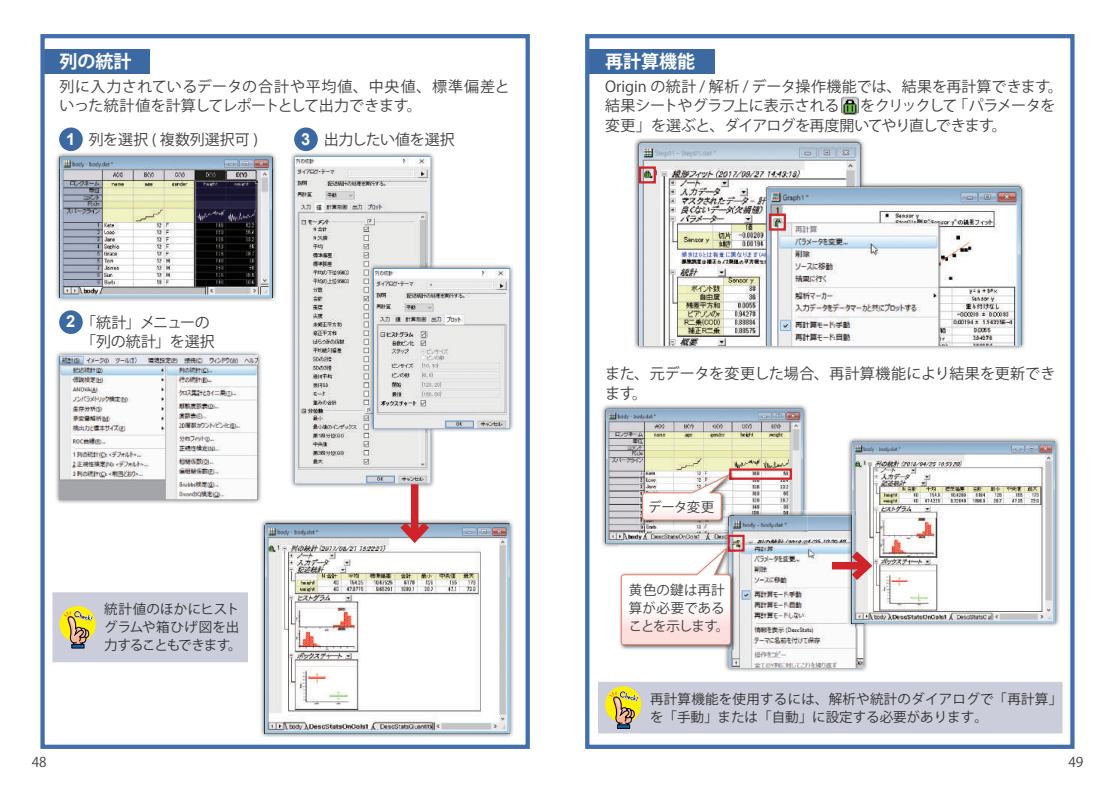
<style>
.page{position:relative;width:1115px;height:800px;background:#fff}
.page>*{position:absolute;margin:0;border:0;box-sizing:border-box;transform-origin:0 0}
.t1{font:700 18px "Koz Go Pr 6 N";color:#fff}
.t2{font:700 16.5px "Arial";color:#fff}
.t3{font:15px/19.5px "Koz Go Pr 6 N";letter-spacing:-.005em;color:#3e3e3f}
.t4{font:15px/19.5px "Koz Go Pr 6 N";letter-spacing:.02em;color:#3e3e3f}
.t5{font:15px "Koz Go Pr 6 N";letter-spacing:-.025em;color:#3e3e3f}
.t6{font:13.5px/18px "Koz Go Pr 6 N";letter-spacing:.01em;color:#312f30}
.t7{font:13.5px/18px "Koz Go Pr 6 N";color:#3e3e3f}
.t8{font:13.5px/18px "Koz Go Pr 6 N";letter-spacing:-.01em;color:#312f30}
.s1{font-family:"Arial";font-weight:700;font-size:16.5px;color:#fff}
</style>
<div class="page">
<div style="left:43px;top:49px;width:107px;height:24px;background:#3d69a2"></div>
<div style="left:53px;top:592px;width:194px;height:69px;background:#cbcdda;border:1px solid #cbcdda"></div>
<div style="left:589px;top:49px;width:125px;height:24px;background:#3d69a2"></div>
<div style="left:598px;top:682px;width:463px;height:51px;background:#cbcdda"></div>
<img style="left:56px;top:151px;width:221px;height:150px">
<img style="left:60px;top:156px;width:212px;height:142px">
<img style="left:261px;top:520px;width:252px;height:217px">
<img style="left:264px;top:524px;width:245px;height:209px">
<div style="left:60px;top:606px;width:36px;height:36px;background:#fff101;border-radius:50%"></div>
<svg style="left:63px;top:609px;width:31px;height:39px"></svg>
<img style="left:602px;top:405px;width:205px;height:142px">
<img style="left:605px;top:408px;width:197px;height:135px">
<img style="left:725px;top:512px;width:142px;height:160px">
<img style="left:723px;top:510px;width:79px;height:24px">
<img style="left:728px;top:515px;width:135px;height:152px">
<img style="left:744px;top:515px;width:63px;height:33px">
<img style="left:728px;top:515px;width:74px;height:28px">
<img style="left:848px;top:438px;width:211px;height:189px">
<img style="left:846px;top:515px;width:17px;height:112px">
<img style="left:851px;top:441px;width:203px;height:182px">
<img style="left:851px;top:510px;width:16px;height:113px">
<img style="left:851px;top:515px;width:12px;height:108px">
<svg style="left:605px;top:686px;width:36px;height:36px"></svg>
<svg style="left:608px;top:689px;width:31px;height:39px"></svg>
<img style="left:56px;top:352px;width:205px;height:151px">
<img style="left:60px;top:355px;width:197px;height:144px">
<img style="left:291px;top:151px;width:143px;height:337px">
<img style="left:294px;top:156px;width:136px;height:327px">
<img style="left:369px;top:263px;width:144px;height:169px">
<img style="left:373px;top:268px;width:136px;height:160px">
<img style="left:634px;top:138px;width:391px;height:52px">
<img style="left:634px;top:190px;width:48px;height:159px">
<img style="left:977px;top:190px;width:48px;height:159px">
<img style="left:682px;top:345px;width:295px;height:4px">
<img style="left:638px;top:142px;width:383px;height:203px">
<div style="left:40px;top:34px;width:489px;height:714px;border:4px solid #426eac"></div>
<div style="left:585px;top:34px;width:489px;height:714px;border:4px solid #426eac"></div>
<div style="left:411px;top:484px;width:7px;height:53px;background:#d1232a"></div>
<svg style="left:392px;top:514px;width:45px;height:34px"></svg>
<img style="left:841px;top:97px;width:16px;height:18px">
<img style="left:841px;top:98px;width:16px;height:15px">
<div style="left:831px;top:562px;width:35px;height:7px;background:#d1232a"></div>
<svg style="left:843px;top:543px;width:34px;height:44px"></svg>
<div style="left:59px;top:127px;width:24px;height:24px;background:#3d69a2;border-radius:50%"></div>
<div style="left:59px;top:310px;width:24px;height:24px;background:#3d69a2;border-radius:50%"></div>
<div style="left:294px;top:127px;width:24px;height:24px;background:#3d69a2;border-radius:50%"></div>
<div style="left:638px;top:166px;width:17px;height:17px;border:2px solid #d1232a"></div>
<div style="left:768px;top:213px;width:17px;height:17px;border:2px solid #d1232a"></div>
<img style="left:639px;top:472px;width:2px;height:53px">
<svg style="left:641px;top:468px;width:150px;height:57px"></svg>
<img style="left:618px;top:545px;width:105px;height:105px">
<img style="left:723px;top:645px;width:5px;height:5px">
<img style="left:728px;top:645px;width:7px;height:5px">
<svg style="left:620px;top:534px;width:124px;height:111px"></svg>
<p class="t1" style="left:60px;top:51px;width:74px">列の統計</p>
<p class="t4" style="left:60px;top:77px;width:451px">列に入力されているデータの合計や平均値、中央値、標準偏差といった統計値を計算してレポートとして出力できます。</p>
<p class="t3" style="left:89px;top:130px;width:171px">列を選択 ( 複数列選択可 )</p>
<p class="t5" style="left:323px;top:131px;width:133px">出力したい値を選択</p>
<p class="t2" style="left:66px;top:127px;width:11px">1</p>
<p class="t2" style="left:301px;top:127px;width:11px">3</p>
<p class="t3" style="left:66px;top:313px;width:145px"><span class="s1">2</span> 「統計」メニューの</p>
<p class="t3" style="left:81px;top:332px;width:135px">「列の統計」を選択</p>
<p class="t8" style="left:104px;top:600px;width:139px">統計値のほかにヒストグラムや箱ひげ図を出力することもできます。</p>
<p class="t1" style="left:605px;top:51px;width:91px">再計算機能</p>
<p class="t3" style="left:605px;top:77px;width:459px">Origin の統計 / 解析 / データ操作機能では、結果を再計算できます。結果シートやグラフ上に表示される　 をクリックして「パラメータを変更」を選ぶと、ダイアログを再度開いてやり直しできます。</p>
<p class="t3" style="left:605px;top:364px;width:451px">また、元データを変更した場合、再計算機能により結果を更新できます。</p>
<p class="t7" style="left:648px;top:498px;width:67px">データ変更</p>
<p class="t7" style="left:628px;top:581px;width:102px">黄色の鍵は再計算が必要であることを示します。</p>
<p class="t6" style="left:649px;top:690px;width:413px">再計算機能を使用するには、解析や統計のダイアログで「再計算」を「手動」または「自動」に設定する必要があります。</p>
<p class="t7" style="left:32px;top:753px;width:16px">48</p>
<p class="t7" style="left:1067px;top:753px;width:16px">49</p>
</div>
